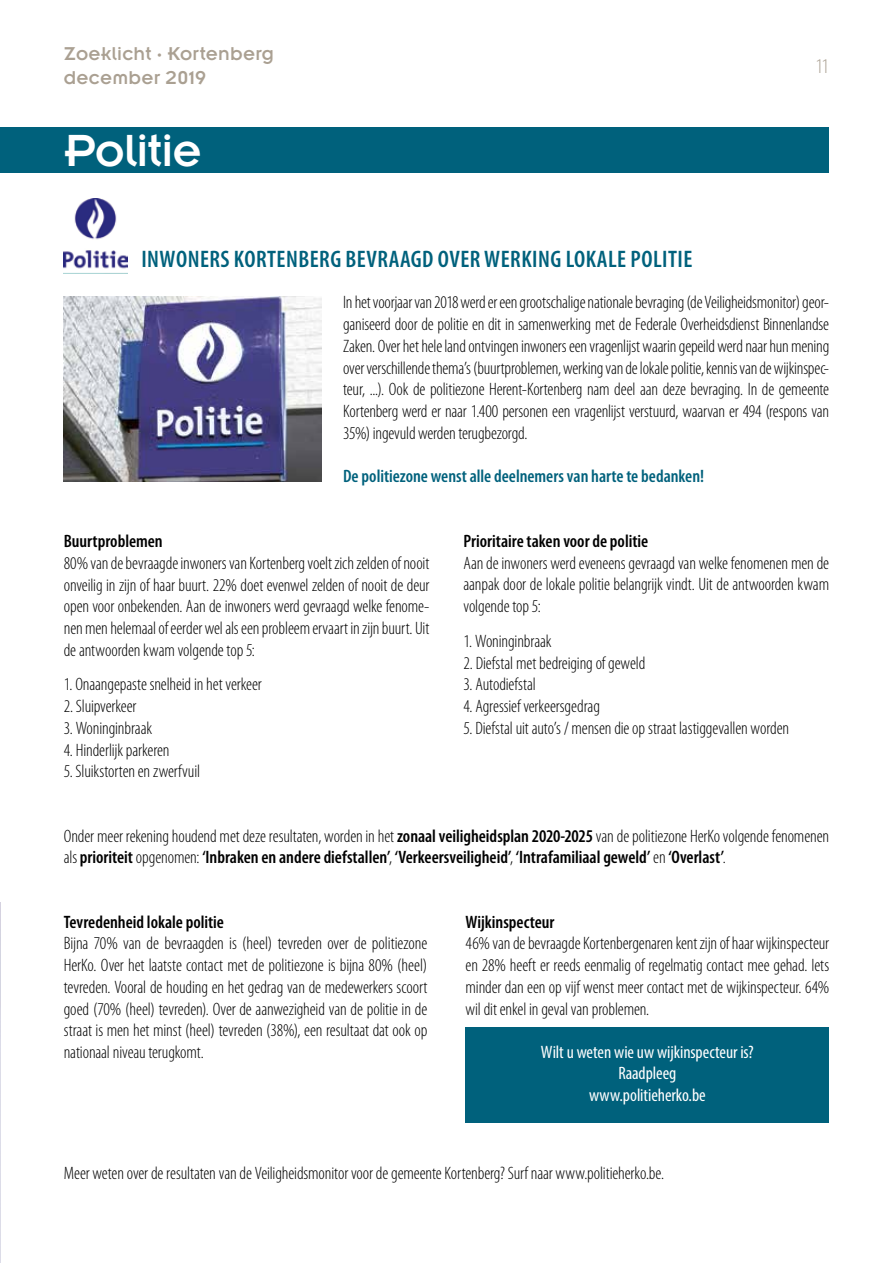
<style>
.page{position:relative;width:893px;height:1263px;background:#fff}
.page>*{position:absolute;margin:0;border:0;box-sizing:border-box;transform-origin:0 0}
.t1{font:49.5px "Insignia LT Std";letter-spacing:-.015em;color:#fff}
.t2{font:600 condensed 24px "Myriad Pro";letter-spacing:.02em;color:#00617c}
.t3{font:300 condensed 21px "Myriad Pro";color:#aaa092}
.t4{font:20.4px/24.6px "Insignia LT Std";letter-spacing:.01em;color:#aaa092}
.t5{font:300 condensed 18px/21.8px "Myriad Pro";letter-spacing:-.01em;color:#000;text-align:justify}
.t6{font:600 condensed 18px/21.8px "Myriad Pro";color:#000}
.t7{font:condensed 18px/21.8px "Myriad Pro";letter-spacing:-.005em;color:#fff;text-align:center}
.t8{font:600 condensed 18px "Myriad Pro";color:#00617c}
.s1{font-weight:300}
</style>
<div class="page">
<img style="left:64px;top:198px;width:64px;height:75px">
<div style="left:466px;top:1027px;width:363px;height:52px;background:#00617c"></div>
<div style="left:466px;top:1071px;width:363px;height:52px;background:#00617c"></div>
<div style="left:1px;top:128px;width:828px;height:45px;background:#00617c"></div>
<img style="left:64px;top:296px;width:258px;height:186px">
<img style="left:0;top:902px;width:1px;height:361px">
<p class="t4" style="left:64px;top:41px;width:212px">Zoeklicht · Kortenberg december 2019</p>
<h1 class="t1" style="left:64px;top:125px;width:139px">Politie</h1>
<p class="t3" style="left:815px;top:54px;width:15px">11</p>
<h2 class="t2" style="left:141px;top:246px;width:553px">INWONERS KORTENBERG BEVRAAGD OVER WERKING LOKALE POLITIE</h2>
<p class="t5" style="left:343px;top:292px;width:488px">In het voorjaar van 2018 werd er een grootschalige nationale bevraging (de Veiligheidsmonitor) geor&shy;ganiseerd door de politie en dit in samenwerking met de Federale Overheidsdienst Binnenlandse Zaken. Over het hele land ontvingen inwoners een vragenlijst waarin gepeild werd naar hun mening over verschillende thema’s (buurtproblemen, werking van de lokale politie, kennis van de wijkinspec&shy;teur, ...). Ook de politiezone Herent-Kortenberg nam deel aan deze bevraging. In de gemeente Kortenberg werd er naar 1.400 personen een vragenlijst verstuurd, waarvan er 494 (respons van 35%) ingevuld werden terugbezorgd.</p>
<p class="t8" style="left:343px;top:466px;width:362px">De politiezone wenst alle deelnemers van harte te bedanken!</p>
<p class="t6" style="left:64px;top:530px;width:100px">Buurtproblemen</p>
<p class="t5" style="left:64px;top:552px;width:367px">80% van de bevraagde inwoners van Kortenberg voelt zich zelden of nooit onveilig in zijn of haar buurt. 22% doet evenwel zelden of nooit de deur open voor onbekenden. Aan de inwoners werd gevraagd welke fenome&shy;nen men helemaal of eerder wel als een probleem ervaart in zijn buurt. Uit de antwoorden kwam volgende top 5:</p>
<p class="t5" style="left:64px;top:674px;width:200px">1. Onaangepaste snelheid in het verkeer</p>
<p class="t5" style="left:64px;top:696px;width:74px">2. Sluipverkeer</p>
<p class="t5" style="left:64px;top:717px;width:90px">3. Woninginbraak</p>
<p class="t5" style="left:64px;top:739px;width:107px">4. Hinderlijk parkeren</p>
<p class="t5" style="left:64px;top:761px;width:138px">5. Sluikstorten en zwerfvuil</p>
<p class="t6" style="left:463px;top:530px;width:186px">Prioritaire taken voor de politie</p>
<p class="t5" style="left:463px;top:552px;width:367px">Aan de inwoners werd eveneens gevraagd van welke fenomenen men de aanpak door de lokale politie belangrijk vindt. Uit de antwoorden kwam volgende top 5:</p>
<p class="t5" style="left:463px;top:630px;width:90px">1. Woninginbraak</p>
<p class="t5" style="left:463px;top:652px;width:183px">2. Diefstal met bedreiging of geweld</p>
<p class="t5" style="left:463px;top:674px;width:74px">3. Autodiefstal</p>
<p class="t5" style="left:463px;top:696px;width:138px">4. Agressief verkeersgedrag</p>
<p class="t5" style="left:463px;top:717px;width:327px">5. Diefstal uit auto’s / mensen die op straat lastiggevallen worden</p>
<p class="t6" style="left:64px;top:825px;width:767px"><span class="s1">Onder meer rekening houdend met deze resultaten, worden in het</span> zonaal veiligheidsplan 2020-2025 <span class="s1">van de politiezone HerKo volgende fenomenen als</span> prioriteit <span class="s1">opgenomen:</span> ‘Inbraken en andere diefstallen’<span class="s1">,</span> ‘Verkeersveiligheid’<span class="s1">,</span> ‘Intrafamiliaal geweld’ <span class="s1">en</span> ‘Overlast’<span class="s1">.</span></p>
<p class="t6" style="left:64px;top:911px;width:162px">Tevredenheid lokale politie</p>
<p class="t5" style="left:64px;top:933px;width:365px">Bijna 70% van de bevraagden is (heel) tevreden over de politiezone HerKo. Over het laatste contact met de politiezone is bijna 80% (heel) tevreden. Vooral de houding en het gedrag van de medewerkers scoort goed (70% (heel) tevreden). Over de aanwezigheid van de politie in de straat is men het minst (heel) tevreden (38%), een resultaat dat ook op nationaal niveau terugkomt.</p>
<p class="t6" style="left:466px;top:911px;width:90px">Wijkinspecteur</p>
<p class="t5" style="left:466px;top:933px;width:365px">46% van de bevraagde Kortenbergenaren kent zijn of haar wijkinspecteur en 28% heeft er reeds eenmalig of regelmatig contact mee gehad. Iets minder dan een op vijf wenst meer contact met de wijkinspecteur. 64% wil dit enkel in geval van problemen.</p>
<p class="t7" style="left:541px;top:1040px;width:214px">Wilt u weten wie uw wijkinspecteur is?<br>Raadpleeg<br>www.politieherko.be</p>
<p class="t5" style="left:64px;top:1163px;width:602px">Meer weten over de resultaten van de Veiligheidsmonitor voor de gemeente Kortenberg? Surf naar www.politieherko.be.</p>
</div>
